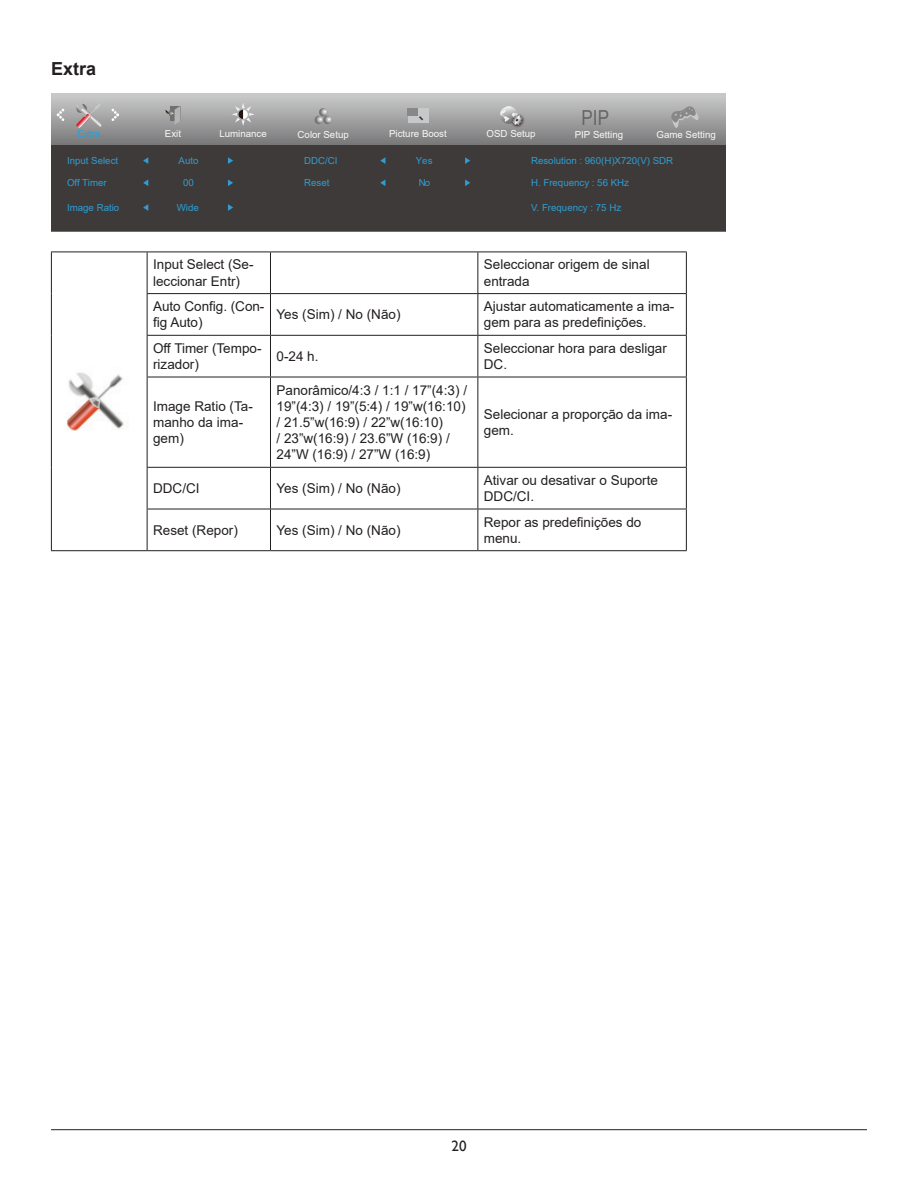
<style>
.page{position:relative;width:918px;height:1188px;background:#fff}
.page>*{position:absolute;margin:0;border:0;box-sizing:border-box;transform-origin:0 0}
.t1{font:20.7px "Arial Narrow";color:#676564}
.t2{font:700 18px "Arial";color:#231f20}
.t3{font:15px "Gill Sans Alt One WGL";color:#231f20}
.t4{font:13.5px/16.2px "Arial";color:#231f20}
.t5{font:9.75px "Arial";color:#309dd2}
.t6{font:9.75px "Arial";color:#f9f9f9}
</style>
<div class="page">
<hr style="left:51px;top:1129px;width:816px;height:1px;background:#231f20">
<svg style="left:51px;top:94px;width:674px;height:52px;background:#9e9e9f"></svg>
<div style="left:51px;top:146px;width:674px;height:85px;background:#3d3a39"></div>
<div style="left:408px;top:108px;width:20px;height:15px;background:#c7c8c9"></div>
<div style="left:408px;top:108px;width:10px;height:7px;background:#898888"></div>
<img style="left:509px;top:112px;width:18px;height:18px">
<svg style="left:500px;top:106px;width:22px;height:19px"></svg>
<svg style="left:165px;top:106px;width:16px;height:19px"></svg>
<svg style="left:232px;top:103px;width:23px;height:23px"></svg>
<svg style="left:315px;top:108px;width:17px;height:16px"></svg>
<svg style="left:143px;top:204px;width:5px;height:7px"></svg>
<svg style="left:228px;top:204px;width:5px;height:7px"></svg>
<svg style="left:143px;top:157px;width:5px;height:7px"></svg>
<svg style="left:228px;top:157px;width:5px;height:7px"></svg>
<svg style="left:143px;top:179px;width:5px;height:7px"></svg>
<svg style="left:228px;top:179px;width:5px;height:7px"></svg>
<svg style="left:380px;top:157px;width:5px;height:7px"></svg>
<svg style="left:465px;top:157px;width:5px;height:7px"></svg>
<svg style="left:380px;top:180px;width:5px;height:6px"></svg>
<svg style="left:465px;top:179px;width:5px;height:7px"></svg>
<svg style="left:57px;top:109px;width:7px;height:12px"></svg>
<svg style="left:111px;top:109px;width:8px;height:12px"></svg>
<svg style="left:75px;top:103px;width:28px;height:25px"></svg>
<svg style="left:671px;top:106px;width:28px;height:22px"></svg>
<hr style="left:51px;top:252px;width:96px;height:1px;background:#231f20">
<hr style="left:51px;top:252px;width:1px;height:42px;background:#231f20">
<hr style="left:147px;top:252px;width:123px;height:1px;background:#231f20">
<hr style="left:147px;top:252px;width:1px;height:41px;background:#231f20">
<hr style="left:270px;top:252px;width:208px;height:1px;background:#231f20">
<hr style="left:270px;top:252px;width:1px;height:41px;background:#231f20">
<hr style="left:478px;top:252px;width:209px;height:1px;background:#231f20">
<hr style="left:477px;top:252px;width:1px;height:41px;background:#231f20">
<hr style="left:686px;top:252px;width:1px;height:41px;background:#231f20">
<hr style="left:51px;top:294px;width:1px;height:41px;background:#231f20">
<hr style="left:147px;top:293px;width:123px;height:1px;background:#231f20">
<hr style="left:147px;top:294px;width:1px;height:41px;background:#231f20">
<hr style="left:270px;top:293px;width:208px;height:1px;background:#231f20">
<hr style="left:270px;top:294px;width:1px;height:41px;background:#231f20">
<hr style="left:478px;top:293px;width:209px;height:1px;background:#231f20">
<hr style="left:477px;top:294px;width:1px;height:41px;background:#231f20">
<hr style="left:686px;top:294px;width:1px;height:41px;background:#231f20">
<hr style="left:51px;top:335px;width:1px;height:42px;background:#231f20">
<hr style="left:147px;top:335px;width:123px;height:1px;background:#231f20">
<hr style="left:147px;top:336px;width:1px;height:41px;background:#231f20">
<hr style="left:270px;top:335px;width:208px;height:1px;background:#231f20">
<hr style="left:270px;top:336px;width:1px;height:41px;background:#231f20">
<hr style="left:478px;top:335px;width:209px;height:1px;background:#231f20">
<hr style="left:477px;top:336px;width:1px;height:41px;background:#231f20">
<hr style="left:686px;top:336px;width:1px;height:41px;background:#231f20">
<hr style="left:51px;top:377px;width:1px;height:90px;background:#231f20">
<hr style="left:147px;top:377px;width:123px;height:1px;background:#231f20">
<hr style="left:147px;top:377px;width:1px;height:90px;background:#231f20">
<hr style="left:270px;top:377px;width:208px;height:1px;background:#231f20">
<hr style="left:270px;top:377px;width:1px;height:90px;background:#231f20">
<hr style="left:478px;top:377px;width:209px;height:1px;background:#231f20">
<hr style="left:477px;top:377px;width:1px;height:90px;background:#231f20">
<hr style="left:686px;top:377px;width:1px;height:90px;background:#231f20">
<hr style="left:51px;top:467px;width:1px;height:42px;background:#231f20">
<hr style="left:147px;top:467px;width:123px;height:1px;background:#231f20">
<hr style="left:147px;top:468px;width:1px;height:41px;background:#231f20">
<hr style="left:270px;top:467px;width:208px;height:1px;background:#231f20">
<hr style="left:270px;top:468px;width:1px;height:41px;background:#231f20">
<hr style="left:478px;top:467px;width:209px;height:1px;background:#231f20">
<hr style="left:477px;top:468px;width:1px;height:41px;background:#231f20">
<hr style="left:686px;top:468px;width:1px;height:41px;background:#231f20">
<hr style="left:51px;top:509px;width:1px;height:41px;background:#231f20">
<hr style="left:147px;top:509px;width:123px;height:1px;background:#231f20">
<hr style="left:147px;top:509px;width:1px;height:41px;background:#231f20">
<hr style="left:270px;top:509px;width:208px;height:1px;background:#231f20">
<hr style="left:270px;top:509px;width:1px;height:41px;background:#231f20">
<hr style="left:478px;top:509px;width:209px;height:1px;background:#231f20">
<hr style="left:477px;top:509px;width:1px;height:41px;background:#231f20">
<hr style="left:686px;top:509px;width:1px;height:41px;background:#231f20">
<hr style="left:51px;top:550px;width:96px;height:1px;background:#231f20">
<hr style="left:147px;top:550px;width:123px;height:1px;background:#231f20">
<hr style="left:270px;top:550px;width:208px;height:1px;background:#231f20">
<hr style="left:478px;top:550px;width:209px;height:1px;background:#231f20">
<img style="left:67px;top:372px;width:60px;height:59px">
<h2 class="t2" style="left:51px;top:56px;width:47px">Extra</h2>
<h1 class="t1" style="left:582px;top:102px;width:29px">PIP</h1>
<p class="t6" style="left:165px;top:127px;width:18px">Exit</p>
<p class="t6" style="left:219px;top:127px;width:49px">Luminance</p>
<p class="t6" style="left:298px;top:127px;width:53px">Color Setup</p>
<p class="t6" style="left:389px;top:127px;width:59px">Picture Boost</p>
<p class="t6" style="left:487px;top:127px;width:51px">OSD Setup</p>
<p class="t5" style="left:78px;top:127px;width:24px">Extra</p>
<p class="t6" style="left:575px;top:128px;width:50px">PIP Setting</p>
<p class="t6" style="left:656px;top:128px;width:61px">Game Setting</p>
<p class="t5" style="left:67px;top:154px;width:53px">Input Select</p>
<p class="t5" style="left:179px;top:154px;width:21px">Auto</p>
<p class="t5" style="left:67px;top:176px;width:41px">Off Timer</p>
<p class="t5" style="left:183px;top:176px;width:12px">00</p>
<p class="t5" style="left:67px;top:201px;width:54px">Image Ratio</p>
<p class="t5" style="left:177px;top:201px;width:24px">Wide</p>
<p class="t5" style="left:304px;top:154px;width:35px">DDC/CI</p>
<p class="t5" style="left:416px;top:154px;width:18px">Yes</p>
<p class="t5" style="left:304px;top:176px;width:27px">Reset</p>
<p class="t5" style="left:419px;top:176px;width:13px">No</p>
<p class="t5" style="left:531px;top:154px;width:144px">Resolution : 960(H)X720(V) SDR</p>
<p class="t5" style="left:531px;top:176px;width:100px">H. Frequency : 56 KHz</p>
<p class="t5" style="left:531px;top:201px;width:92px">V. Frequency : 75 Hz</p>
<p class="t4" style="left:153px;top:257px;width:102px">Input Select (Se&shy;leccionar Entr)</p>
<p class="t4" style="left:484px;top:257px;width:167px">Seleccionar origem de sinal entrada</p>
<p class="t4" style="left:153px;top:298px;width:113px">Auto Config. (Con&shy;fig Auto)</p>
<p class="t4" style="left:276px;top:306px;width:126px">Yes (Sim) / No (Não)</p>
<p class="t4" style="left:484px;top:298px;width:192px">Ajustar automaticamente a ima&shy;gem para as predefinições.</p>
<p class="t4" style="left:153px;top:340px;width:110px">Off Timer (Tempo&shy;rizador)</p>
<p class="t4" style="left:276px;top:348px;width:44px">0-24 h.</p>
<p class="t4" style="left:484px;top:340px;width:185px">Seleccionar hora para desligar<br>DC.</p>
<p class="t4" style="left:153px;top:398px;width:101px">Image Ratio (Ta&shy;manho da ima&shy;gem)</p>
<p class="t4" style="left:276px;top:382px;width:192px">Panorâmico/4:3 / 1:1 / 17”(4:3) /<br>19”(4:3) / 19”(5:4) / 19”w(16:10) / 21.5”w(16:9) / 22”w(16:10)<br>/ 23”w(16:9) / 23.6”W (16:9) /<br>24”W (16:9) / 27”W (16:9)</p>
<p class="t4" style="left:484px;top:406px;width:190px">Selecionar a proporção da ima&shy;gem.</p>
<p class="t4" style="left:153px;top:480px;width:48px">DDC/CI</p>
<p class="t4" style="left:276px;top:480px;width:126px">Yes (Sim) / No (Não)</p>
<p class="t4" style="left:484px;top:472px;width:176px">Ativar ou desativar o Suporte<br>DDC/CI.</p>
<p class="t4" style="left:153px;top:522px;width:86px">Reset (Repor)</p>
<p class="t4" style="left:276px;top:522px;width:126px">Yes (Sim) / No (Não)</p>
<p class="t4" style="left:484px;top:514px;width:159px">Repor as predefinições do menu.</p>
<p class="t3" style="left:452px;top:1135px;width:16px">20</p>
</div>
